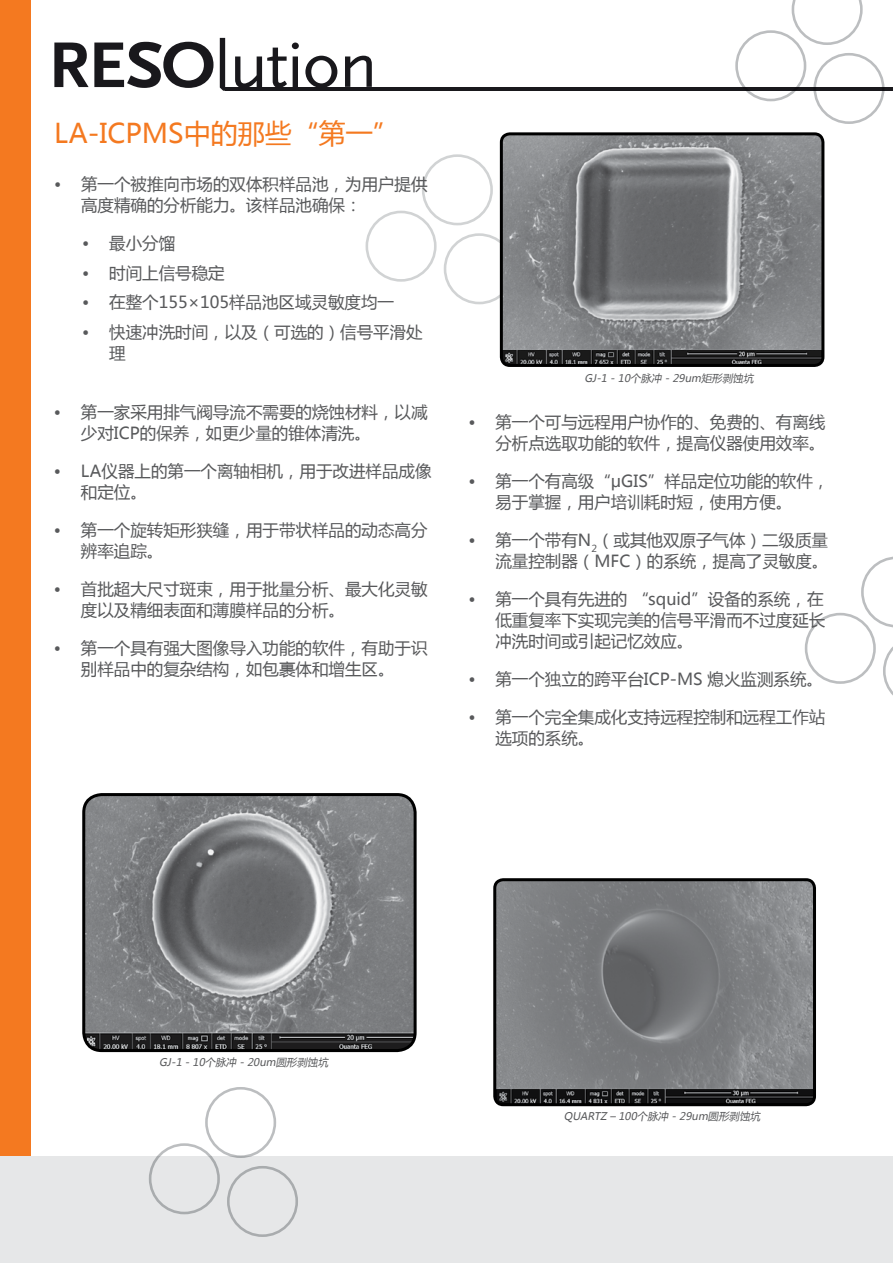
<style>
.page{position:relative;width:893px;height:1263px;background:#fff}
.page>*{position:absolute;margin:0;border:0;box-sizing:border-box;transform-origin:0 0}
.t1{font:27px "Microsoft Ya Hei";color:#f47920}
.t2{font:16.5px/21px "Microsoft Ya Hei";color:#58595b}
.t3{font:italic 10.5px "Microsoft Ya Hei";color:#58595b}
</style>
<div class="page">
<div style="left:0;top:0;width:30px;height:1263px;background:#f47920"></div>
<hr style="left:225px;top:87px;width:668px;height:4px;background:#19181c">
<svg style="left:54px;top:42px;width:159px;height:46px"></svg>
<svg style="left:235px;top:43px;width:64px;height:44px"></svg>
<svg style="left:305px;top:56px;width:32px;height:31px"></svg>
<svg style="left:345px;top:56px;width:27px;height:31px"></svg>
<svg style="left:220px;top:38px;width:5px;height:53px"></svg>
<div style="left:366px;top:211px;width:71px;height:71px;border:3px solid #d1d3d4;border-radius:50%"></div>
<div style="left:422px;top:154px;width:71px;height:71px;border:3px solid #d1d3d4;border-radius:50%"></div>
<div style="left:444px;top:233px;width:71px;height:71px;border:3px solid #d1d3d4;border-radius:50%"></div>
<img style="left:86px;top:797px;width:327px;height:253px">
<div style="left:82px;top:793px;width:335px;height:259px;border:3px solid #000;border-radius:18px"></div>
<div style="left:735px;top:30px;width:71px;height:71px;border:3px solid #bcbec0;border-radius:50%"></div>
<svg style="left:792px;top:0;width:71px;height:45px"></svg>
<div style="left:813px;top:53px;width:71px;height:71px;border:3px solid #bcbec0;border-radius:50%"></div>
<div style="left:805px;top:613px;width:71px;height:71px;border:3px solid #bcbec0;border-radius:50%"></div>
<svg style="left:861px;top:556px;width:32px;height:71px"></svg>
<svg style="left:883px;top:646px;width:10px;height:50px"></svg>
<img style="left:497px;top:882px;width:315px;height:220px">
<div style="left:493px;top:878px;width:323px;height:228px;border:3px solid #000;border-radius:9px"></div>
<img style="left:504px;top:136px;width:316px;height:227px">
<div style="left:500px;top:132px;width:324px;height:235px;border:3px solid #000;border-radius:9px"></div>
<div style="left:0;top:1157px;width:893px;height:106px;background:#e6e7e8"></div>
<div style="left:149px;top:1143px;width:71px;height:71px;border:3px solid #bcbec0;border-radius:50%"></div>
<div style="left:205px;top:1087px;width:71px;height:71px;border:3px solid #bcbec0;border-radius:50%"></div>
<div style="left:227px;top:1166px;width:71px;height:71px;border:3px solid #bcbec0;border-radius:50%"></div>
<h1 class="t1" style="left:54px;top:115px;width:347px">LA-ICPMS中的那些“第一”</h1>
<p class="t2" style="left:81px;top:173px;width:348px;text-indent:-27px">• 第一个被推向市场的双体积样品池，为用户提供高度精确的分析能力。该样品池确保：</p>
<p class="t2" style="left:82px;top:232px;width:94px">• 最小分馏</p>
<p class="t2" style="left:82px;top:262px;width:144px">• 时间上信号稳定</p>
<p class="t2" style="left:82px;top:291px;width:313px">• 在整个155×105样品池区域灵敏度均一</p>
<p class="t2" style="left:109px;top:321px;width:315px;text-indent:-27px">• 快速冲洗时间，以及（可选的）信号平滑处理</p>
<p class="t2" style="left:81px;top:401px;width:348px;text-indent:-27px">• 第一家采用排气阀导流不需要的烧蚀材料，以减少对ICP的保养，如更少量的锥体清洗。</p>
<p class="t2" style="left:81px;top:460px;width:352px;text-indent:-27px">• LA仪器上的第一个离轴相机，用于改进样品成像和定位。</p>
<p class="t2" style="left:81px;top:519px;width:348px;text-indent:-27px">• 第一个旋转矩形狭缝，用于带状样品的动态高分辨率追踪。</p>
<p class="t2" style="left:81px;top:578px;width:348px;text-indent:-27px">• 首批超大尺寸斑束，用于批量分析、最大化灵敏度以及精细表面和薄膜样品的分析。</p>
<p class="t2" style="left:54px;top:637px;width:375px;text-align:center">• 第一个具有强大图像导入功能的软件，有助于识别样品中的复杂结构，如包裹体和增生区。</p>
<p class="t3" style="left:584px;top:371px;width:173px">GJ-1 - 10个脉冲 - 29um矩形剥蚀坑</p>
<p class="t2" style="left:468px;top:411px;width:358px;text-align:right">• 第一个可与远程用户协作的、免费的、有离线分析点选取功能的软件，提高仪器使用效率。</p>
<p class="t2" style="left:495px;top:470px;width:336px;text-indent:-27px">• 第一个有高级“μGIS”样品定位功能的软件，易于掌握，用户培训耗时短，使用方便。</p>
<p class="t2" style="left:468px;top:529px;width:361px;text-align:right">• 第一个带有N<sub>2</sub>（或其他双原子气体）二级质量流量控制器（MFC）的系统，提高了灵敏度。</p>
<p class="t2" style="left:495px;top:588px;width:331px;text-indent:-27px">• 第一个具有先进的 “squid”设备的系统，在低重复率下实现完美的信号平滑而不过度延长冲洗时间或引起记忆效应。</p>
<p class="t2" style="left:468px;top:668px;width:356px">• 第一个独立的跨平台ICP-MS 熄火监测系统。</p>
<p class="t2" style="left:495px;top:706px;width:331px;text-indent:-27px">• 第一个完全集成化支持远程控制和远程工作站选项的系统。</p>
<p class="t3" style="left:159px;top:1055px;width:173px">GJ-1 - 10个脉冲 - 20um圆形剥蚀坑</p>
<p class="t3" style="left:564px;top:1109px;width:200px">QUARTZ – 100个脉冲 - 29um圆形剥蚀坑</p>
</div>
